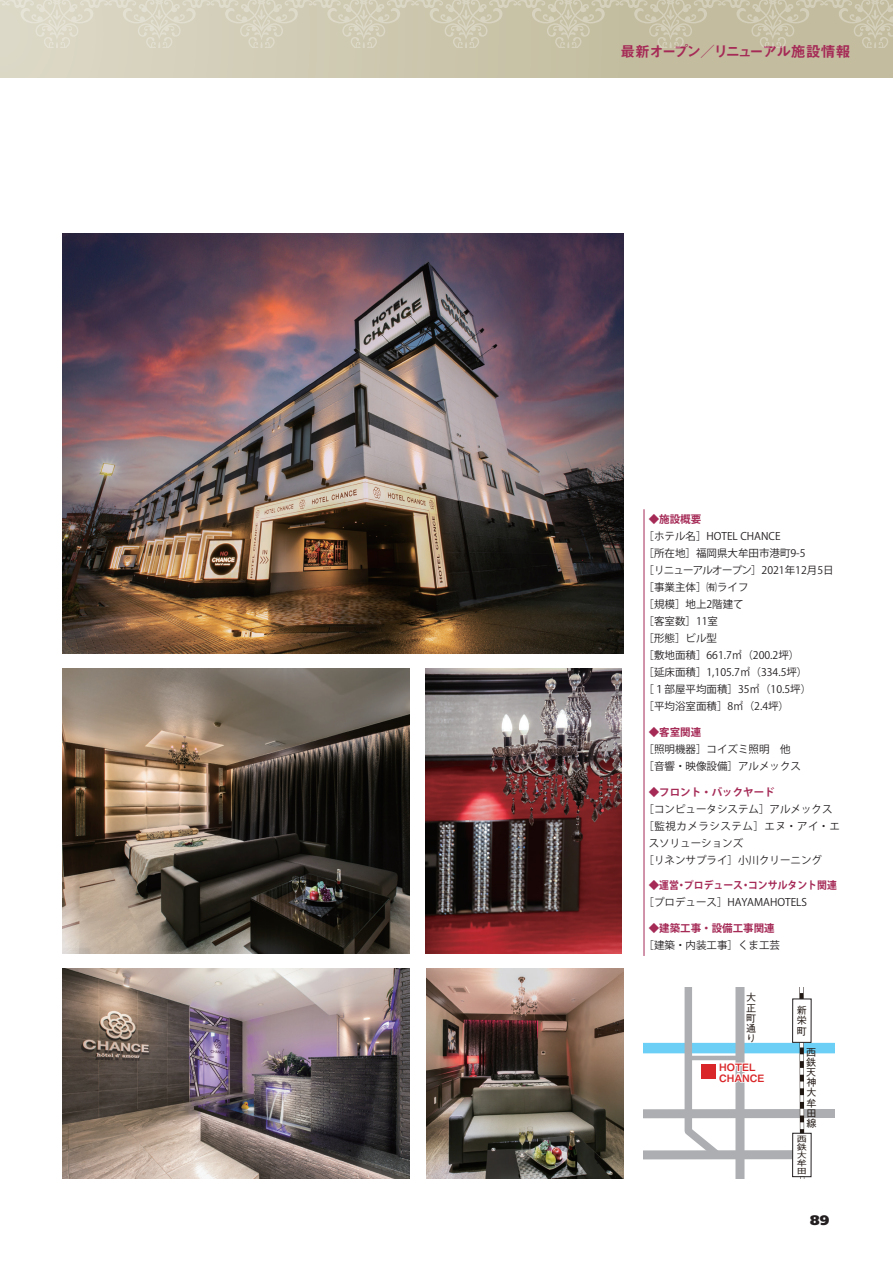
<style>
.page{position:relative;width:893px;height:1263px;background:#fff}
.page>*{position:absolute;margin:0;border:0;box-sizing:border-box;transform-origin:0 0}
.t1{font:14.85px "Midashi Go Pro MB31";letter-spacing:-.095em;color:#a52a56}
.t2{font:900 13.8px "Frutiger";color:#231f20}
.t3{font:10.5px "Koz Go Pro";color:#231f20}
.t4{font:700 10.5px "Koz Go Pro";color:#a52a56}
.t5{font:10.5px/17px "Koz Go Pro";letter-spacing:.05em;color:#231f20}
.t6{font:10.5px "Koz Go Pro";letter-spacing:-.035em;color:#231f20}
.t7{font:500 10.05px/10.1px "Gothic BBB Pro";color:#211814;text-align:justify}
.t8{font:10.05px/10.5px "Midashi Go Pro MB31";color:#d92628}
.t9{font:500 8.1px/8.1px "Gothic BBB Pro";color:#211814;text-align:justify;scale:1.25 1}
</style>
<div class="page">
<div style="left:0;top:0;width:893px;height:78px;background:linear-gradient(to right,#dbd7c5,#beb697)"></div>
<svg style="left:0;top:0;width:893px;height:48px;background:#cfcab2"></svg>
<div style="left:643px;top:1043px;width:192px;height:10px;background:#6bcff6"></div>
<div style="left:643px;top:1109px;width:192px;height:9px;background:#acaeb1"></div>
<div style="left:643px;top:1150px;width:159px;height:9px;background:#acaeb1"></div>
<svg style="left:797px;top:987px;width:9px;height:191px"></svg>
<div style="left:793px;top:999px;width:18px;height:43px;background:#fff"></div>
<div style="left:792px;top:999px;width:19px;height:43px;border:1px solid #231f20"></div>
<div style="left:793px;top:1133px;width:18px;height:44px;background:#fff"></div>
<div style="left:792px;top:1133px;width:19px;height:44px;border:1px solid #231f20"></div>
<div style="left:735px;top:987px;width:9px;height:191px;background:#acaeb1"></div>
<svg style="left:681px;top:987px;width:85px;height:178px"></svg>
<img style="left:63px;top:668px;width:346px;height:286px">
<img style="left:425px;top:668px;width:197px;height:286px">
<img style="left:63px;top:969px;width:346px;height:209px">
<img style="left:426px;top:969px;width:198px;height:209px">
<hr style="left:643px;top:509px;width:1px;height:447px;background:#a52a56">
<img style="left:63px;top:234px;width:561px;height:420px">
<h1 class="t1" style="left:620px;top:39px;width:232px">最新オープン／リニューアル施設情報</h1>
<p class="t4" style="left:649px;top:513px;width:54px">◆施設概要</p>
<p class="t3" style="left:643px;top:530px;width:139px">［ホテル名］HOTEL CHANCE</p>
<p class="t3" style="left:643px;top:547px;width:164px">［所在地］福岡県大牟田市港町9-5</p>
<p class="t6" style="left:643px;top:564px;width:192px">［リニューアルオープン］2021年12月5日</p>
<p class="t3" style="left:643px;top:581px;width:106px">［事業主体］㈲ライフ</p>
<p class="t3" style="left:643px;top:598px;width:102px">［規模］地上2階建て</p>
<p class="t3" style="left:643px;top:615px;width:76px">［客室数］11室</p>
<p class="t3" style="left:643px;top:632px;width:75px">［形態］ビル型</p>
<p class="t3" style="left:643px;top:649px;width:157px">［敷地面積］661.7㎡（200.2坪）</p>
<p class="t3" style="left:643px;top:666px;width:165px">［延床面積］1,105.7㎡（334.5坪）</p>
<p class="t3" style="left:643px;top:683px;width:169px">［１部屋平均面積］35㎡（10.5坪）</p>
<p class="t3" style="left:643px;top:700px;width:147px">［平均浴室面積］8㎡（2.4坪）</p>
<p class="t4" style="left:649px;top:725px;width:54px">◆客室関連</p>
<p class="t3" style="left:643px;top:742px;width:149px">［照明機器］コイズミ照明　他</p>
<p class="t3" style="left:643px;top:759px;width:159px">［音響・映像設備］アルメックス</p>
<p class="t4" style="left:649px;top:785px;width:128px">◆フロント・バックヤード</p>
<p class="t3" style="left:643px;top:802px;width:191px">［コンピュータシステム］アルメックス</p>
<p class="t5" style="left:649px;top:817px;width:193px;text-indent:-5px">［監視カメラシステム］エヌ・アイ・エスソリューションズ</p>
<p class="t3" style="left:643px;top:853px;width:180px">［リネンサプライ］小川クリーニング</p>
<p class="t4" style="left:649px;top:878px;width:190px">◆運営・プロデュース・コンサルタント関連</p>
<p class="t3" style="left:643px;top:895px;width:165px">［プロデュース］HAYAMAHOTELS</p>
<p class="t4" style="left:649px;top:921px;width:128px">◆建築工事・設備工事関連</p>
<p class="t3" style="left:643px;top:938px;width:138px">［建築・内装工事］くま工芸</p>
<p class="t7" style="left:746px;top:991px;width:11px">大正町通り</p>
<p class="t8" style="left:719px;top:1061px;width:47px">HOTEL<br>CHANCE</p>
<p class="t7" style="left:797px;top:1004px;width:11px">新栄町</p>
<p class="t7" style="left:806px;top:1046px;width:12px">西鉄天神大牟田線</p>
<p class="t9" style="left:797px;top:1134px;width:9px">西鉄大牟田</p>
<h2 class="t2" style="left:810px;top:1211px;width:20px">89</h2>
</div>
